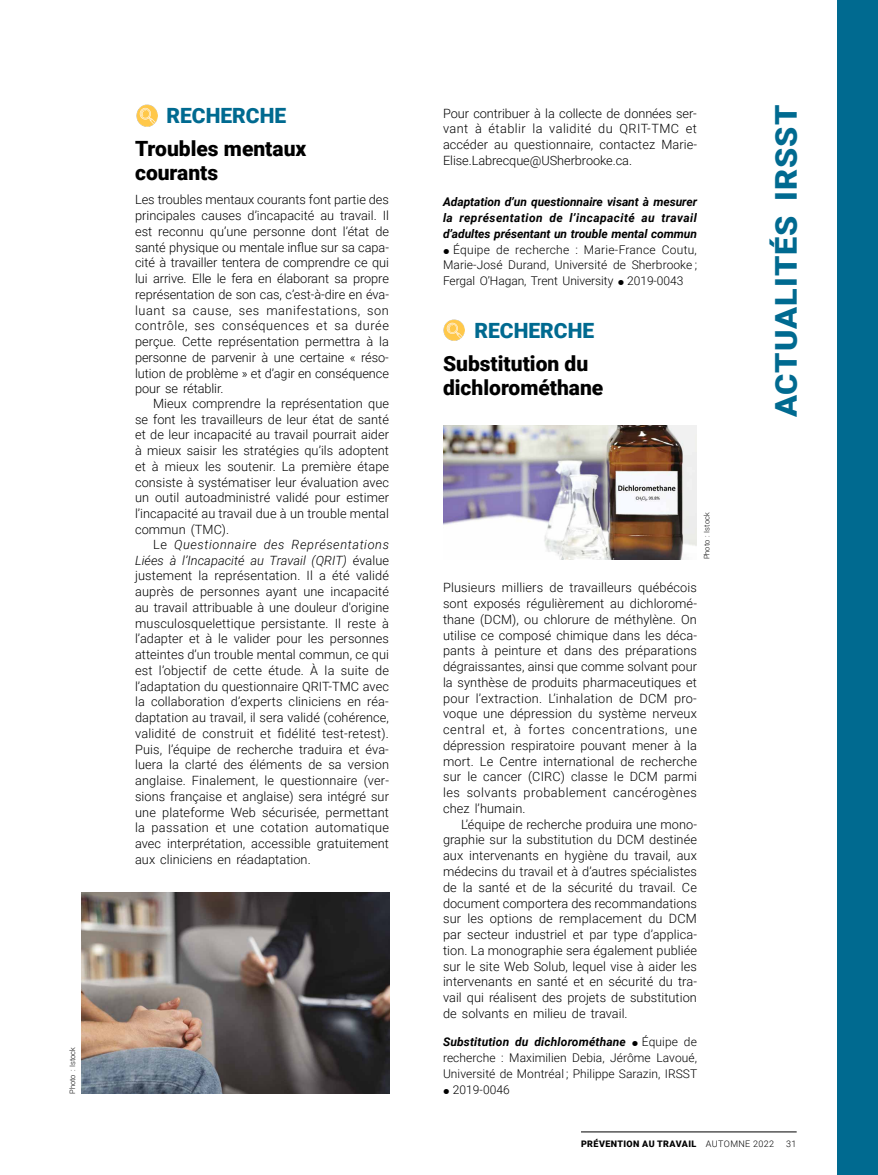
<style>
.page{position:relative;width:878px;height:1175px;background:#fff}
.page>*{position:absolute;margin:0;border:0;box-sizing:border-box;transform-origin:0 0}
.t1{font:italic 700 33px "Roboto";color:#000}
.t2{font:900 30px "Roboto";letter-spacing:.035em;color:#006a90;scale:1.08 1}
.t3{font:900 21px/24px "Roboto";color:#000}
.t4{font:900 21px "Roboto";color:#006a90}
.t5{font:300 12.75px/15.8px "Roboto";letter-spacing:.005em;color:#000;text-align:justify}
.t6{font:300 12px/15.8px "Roboto";letter-spacing:.005em;color:#000;text-align:justify}
.t7{font:italic 700 12px/15.8px "Roboto";letter-spacing:.005em;color:#000;text-align:justify}
.t8{font:900 9px "Roboto";letter-spacing:.045em;color:#000}
.t9{font:300 9px "Roboto";color:#000}
.t10{font:300 7.5px "Roboto";color:#000}
.s1{font-style:italic}
.s2{font-weight:300}
</style>
<div class="page">
<hr style="left:581px;top:1131px;width:215px;height:1px;background:#000">
<img style="left:443px;top:425px;width:254px;height:134px">
<img style="left:81px;top:892px;width:308px;height:202px">
<div style="left:837px;top:0;width:41px;height:1174px;background:#006a90"></div>
<img style="left:443px;top:319px;width:21px;height:21px">
<img style="left:136px;top:105px;width:22px;height:21px">
<p class="t10" style="left:67px;top:1094px;width:48px;rotate:-90deg">Photo : Istock</p>
<h3 class="t4" style="left:166px;top:101px;width:121px">RECHERCHE</h3>
<h3 class="t3" style="left:135px;top:136px;width:173px">Troubles mentaux courants</h3>
<p class="t5" style="left:135px;top:191px;width:255px">Les troubles mentaux courants font partie des principales causes d’incapacité au travail. Il est reconnu qu’une personne dont l’état de santé physique ou mentale influe sur sa capa&shy;cité à travailler tentera de comprendre ce qui lui arrive. Elle le fera en élaborant sa propre représentation de son cas, c’est-à-dire en éva&shy;luant sa cause, ses manifestations, son contrôle, ses conséquences et sa durée perçue. Cette représentation permettra à la personne de parvenir à une certaine « réso&shy;lution de problème » et d’agir en conséquence pour se rétablir.</p>
<p class="t5" style="left:135px;top:395px;width:255px;text-indent:18px">Mieux comprendre la représentation que se font les travailleurs de leur état de santé et de leur incapacité au travail pourrait aider à mieux saisir les stratégies qu’ils adoptent et à mieux les soutenir. La première étape consiste à systématiser leur évaluation avec un outil autoadministré validé pour estimer l’incapacité au travail due à un trouble mental commun (TMC).</p>
<p class="t5" style="left:135px;top:536px;width:255px;text-indent:18px">Le <span class="s1">Questionnaire des Représentations Liées à l’Incapacité au Travail (QRIT)</span> évalue justement la représentation. Il a été validé auprès de personnes ayant une incapacité au travail attribuable à une douleur d'origine musculosquelettique persistante. Il reste à l’adapter et à le valider pour les personnes atteintes d’un trouble mental commun, ce qui est l’objectif de cette étude. À la suite de l’adaptation du questionnaire QRIT-TMC avec la collaboration d’experts cliniciens en réa&shy;daptation au travail, il sera validé (cohérence, validité de construit et fidélité test-retest).<br>Puis, l’équipe de recherche traduira et éva&shy;luera la clarté des éléments de sa version anglaise. Finalement, le questionnaire (ver&shy;sions française et anglaise) sera intégré sur une plateforme Web sécurisée, permettant la passation et une cotation automatique avec interprétation, accessible gratuitement aux cliniciens en réadaptation.</p>
<p class="t5" style="left:443px;top:105px;width:255px">Pour contribuer à la collecte de données ser&shy;vant à établir la validité du QRIT-TMC et accéder au questionnaire, contactez Marie-Elise.Labrecque@USherbrooke.ca.</p>
<p class="t7" style="left:443px;top:194px;width:255px">Adaptation d’un questionnaire visant à mesurer la représentation de l’incapacité au travail d’adultes présentant un trouble mental commun</p>
<h1 class="t1" style="left:443px;top:219px;width:11px">.</h1>
<p class="t6" style="left:443px;top:241px;width:255px;text-indent:10px">Équipe de recherche : Marie-France Coutu, Marie-José Durand, Université de Sherbrooke ; Fergal O’Hagan, Trent University</p>
<h1 class="t1" style="left:618px;top:250px;width:11px">.</h1>
<p class="t6" style="left:627px;top:273px;width:58px">2019-0043</p>
<h3 class="t4" style="left:474px;top:316px;width:121px">RECHERCHE</h3>
<h3 class="t3" style="left:443px;top:350px;width:162px">Substitution du dichlorométhane</h3>
<p class="t10" style="left:701px;top:559px;width:48px;rotate:-90deg">Photo : Istock</p>
<p class="t5" style="left:443px;top:579px;width:255px">Plusieurs milliers de travailleurs québécois sont exposés régulièrement au dichloromé&shy;thane (DCM), ou chlorure de méthylène. On utilise ce composé chimique dans les déca&shy;pants à peinture et dans des préparations dégraissantes, ainsi que comme solvant pour la synthèse de produits pharmaceutiques et pour l’extraction. L’inhalation de DCM pro&shy;voque une dépression du système nerveux central et, à fortes concentrations, une dépression respiratoire pouvant mener à la mort. Le Centre international de recherche sur le cancer (CIRC) classe le DCM parmi les solvants probablement cancérogènes chez l’humain.</p>
<p class="t5" style="left:443px;top:816px;width:255px;text-indent:18px">L’équipe de recherche produira une mono&shy;graphie sur la substitution du DCM destinée aux intervenants en hygiène du travail, aux médecins du travail et à d’autres spécialistes de la santé et de la sécurité du travail. Ce document comportera des recommandations sur les options de remplacement du DCM par secteur industriel et par type d’applica&shy;tion. La monographie sera également publiée sur le site Web Solub, lequel vise à aider les intervenants en santé et en sécurité du tra&shy;vail qui réalisent des projets de substitution de solvants en milieu de travail.</p>
<p class="t7" style="left:443px;top:1033px;width:184px">Substitution du dichlorométhane</p>
<h1 class="t1" style="left:632px;top:1011px;width:11px">.</h1>
<p class="t6" style="left:443px;top:1033px;width:256px;text-indent:199px">Équipe de recherche : Maximilien Debia, Jérôme Lavoué, Université de Montréal ; Philippe Sarazin, IRSST</p>
<h1 class="t1" style="left:443px;top:1058px;width:11px">.</h1>
<p class="t6" style="left:452px;top:1081px;width:59px">2019-0046</p>
<h2 class="t2" style="left:765px;top:417px;width:291px;rotate:-90deg">ACTUALITÉS IRSST</h2>
<p class="t8" style="left:581px;top:1137px;width:195px">PRÉVENTION AU TRAVAIL <span class="s2">AUTOMNE 2022</span></p>
<p class="t9" style="left:786px;top:1137px;width:12px">31</p>
</div>
